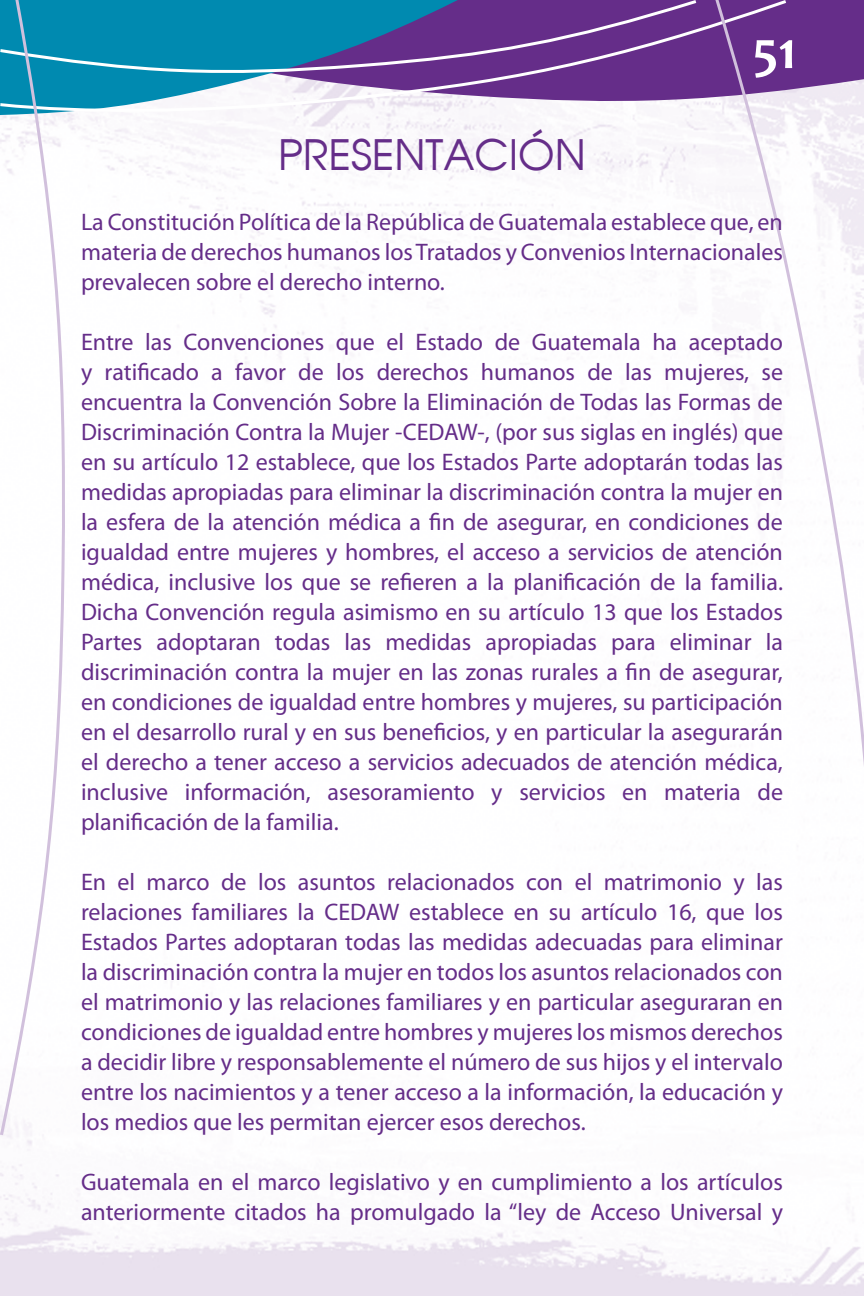
<style>
.page{position:relative;width:864px;height:1296px;background:#fff}
.page>*{position:absolute;margin:0;border:0;box-sizing:border-box;transform-origin:0 0}
.t1{font:700 54px "Candara";color:#fff}
.t2{font:42px "Avian";color:#652d89}
.t3{font:24px/30px "Myriad Pro";color:#652d89;text-align:justify}
</style>
<div class="page">
<img style="left:0;top:113px;width:864px;height:1183px">
<svg style="left:66px;top:0;width:643px;height:113px"></svg>
<svg style="left:709px;top:0;width:155px;height:950px"></svg>
<svg style="left:4px;top:0;width:62px;height:1138px"></svg>
<svg style="left:0;top:0;width:4px;height:1138px"></svg>
<h2 class="t2" style="left:278px;top:130px;width:309px">PRESENTACIÓN</h2>
<h1 class="t1" style="left:753px;top:18px;width:45px">51</h1>
<p class="t3" style="left:81px;top:207px;width:704px">La Constitución Política de la República de Guatemala establece que, en materia de derechos humanos los Tratados y Convenios Internacionales prevalecen sobre el derecho interno.</p>
<p class="t3" style="left:81px;top:327px;width:704px">Entre las Convenciones que el Estado de Guatemala ha aceptado y ratificado a favor de los derechos humanos de las mujeres, se encuentra la Convención Sobre la Eliminación de Todas las Formas de Discriminación Contra la Mujer -CEDAW-, (por sus siglas en inglés) que en su artículo 12 establece, que los Estados Parte adoptarán todas las medidas apropiadas para eliminar la discriminación contra la mujer en la esfera de la atención médica a fin de asegurar, en condiciones de igualdad entre mujeres y hombres, el acceso a servicios de atención médica, inclusive los que se refieren a la planificación de la familia.<br>Dicha Convención regula asimismo en su artículo 13 que los Estados Partes adoptaran todas las medidas apropiadas para eliminar la discriminación contra la mujer en las zonas rurales a fin de asegurar, en condiciones de igualdad entre hombres y mujeres, su participación en el desarrollo rural y en sus beneficios, y en particular la asegurarán el derecho a tener acceso a servicios adecuados de atención médica, inclusive información, asesoramiento y servicios en materia de planificación de la familia.</p>
<p class="t3" style="left:81px;top:867px;width:704px">En el marco de los asuntos relacionados con el matrimonio y las relaciones familiares la CEDAW establece en su artículo 16, que los Estados Partes adoptaran todas las medidas adecuadas para eliminar la discriminación contra la mujer en todos los asuntos relacionados con el matrimonio y las relaciones familiares y en particular aseguraran en condiciones de igualdad entre hombres y mujeres los mismos derechos a decidir libre y responsablemente el número de sus hijos y el intervalo entre los nacimientos y a tener acceso a la información, la educación y los medios que les permitan ejercer esos derechos.</p>
<p class="t3" style="left:81px;top:1167px;width:703px">Guatemala en el marco legislativo y en cumplimiento a los artículos anteriormente citados ha promulgado la “ley de Acceso Universal y</p>
</div>
